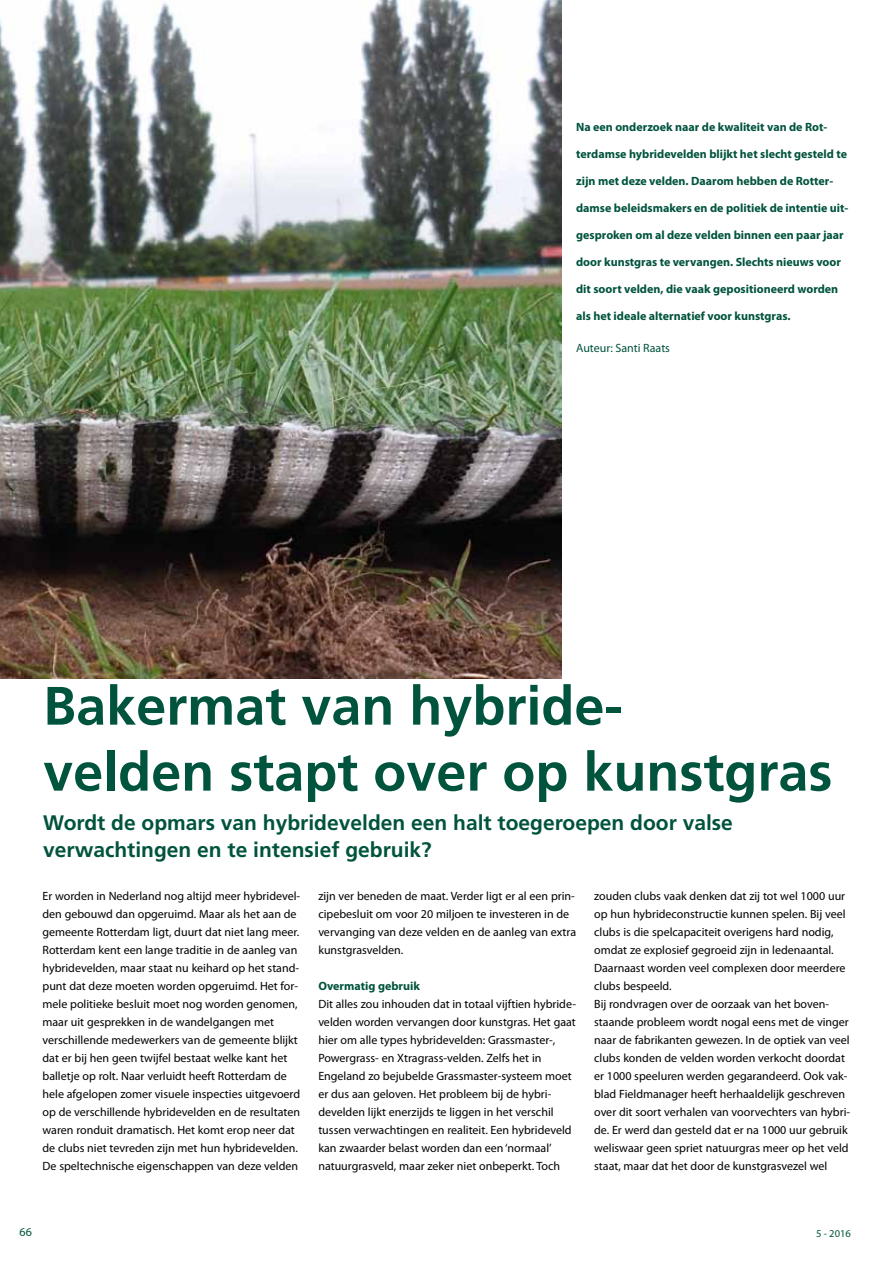
<style>
.page{position:relative;width:893px;height:1263px;background:#fff}
.page>*{position:absolute;margin:0;border:0;box-sizing:border-box;transform-origin:0 0}
.t1{font:700 54px/66px "Frutiger";color:#00533d}
.t2{font:700 21px/27px "Frutiger";color:#00533d}
.t3{font:12px/18px "Myriad Pro";color:#000}
.t4{font:700 12px "Myriad Pro";color:#00533d}
.t5{font:12px "Myriad Pro";color:#00533d}
.t6{font:10.5px "Myriad Pro";color:#00533d}
</style>
<div class="page">
<img style="left:0;top:0;width:561px;height:678px">
<p class="t4" style="left:576px;top:119px;width:253px">Na een onderzoek naar de kwaliteit van de Rot-</p>
<p class="t4" style="left:576px;top:146px;width:272px">terdamse hybridevelden blijkt het slecht gesteld te</p>
<p class="t4" style="left:576px;top:173px;width:259px">zijn met deze velden. Daarom hebben de Rotter-</p>
<p class="t4" style="left:576px;top:200px;width:274px">damse beleidsmakers en de politiek de intentie uit-</p>
<p class="t4" style="left:576px;top:227px;width:269px">gesproken om al deze velden binnen een paar jaar</p>
<p class="t4" style="left:576px;top:254px;width:266px">door kunstgras te vervangen. Slechts nieuws voor</p>
<p class="t4" style="left:576px;top:281px;width:264px">dit soort velden, die vaak gepositioneerd worden</p>
<p class="t4" style="left:576px;top:308px;width:216px">als het ideale alternatief voor kunstgras.</p>
<p class="t5" style="left:576px;top:340px;width:95px">Auteur: Santi Raats</p>
<h1 class="t1" style="left:43px;top:672px;width:791px">Bakermat van hybride-<br>velden stapt over op kunstgras</h1>
<h2 class="t2" style="left:43px;top:809px;width:691px">Wordt de opmars van hybridevelden een halt toegeroepen door valse verwachtingen en te intensief gebruik?</h2>
<p class="t3" style="left:43px;top:887px;width:259px">Er worden in Nederland nog altijd meer hybridevel&shy;den gebouwd dan opgeruimd. Maar als het aan de gemeente Rotterdam ligt, duurt dat niet lang meer.<br>Rotterdam kent een lange traditie in de aanleg van hybridevelden, maar staat nu keihard op het stand&shy;punt dat deze moeten worden opgeruimd. Het for&shy;mele politieke besluit moet nog worden genomen, maar uit gesprekken in de wandelgangen met verschillende medewerkers van de gemeente blijkt dat er bij hen geen twijfel bestaat welke kant het balletje op rolt. Naar verluidt heeft Rotterdam de hele afgelopen zomer visuele inspecties uitgevoerd op de verschillende hybridevelden en de resultaten waren ronduit dramatisch. Het komt erop neer dat de clubs niet tevreden zijn met hun hybridevelden.<br>De speltechnische eigenschappen van deze velden</p>
<p class="t3" style="left:318px;top:887px;width:259px">zijn ver beneden de maat. Verder ligt er al een prin&shy;cipebesluit om voor 20 miljoen te investeren in de vervanging van deze velden en de aanleg van extra kunstgrasvelden.</p>
<p class="t4" style="left:318px;top:978px;width:103px">Overmatig gebruik</p>
<p class="t3" style="left:318px;top:995px;width:259px">Dit alles zou inhouden dat in totaal vijftien hybride&shy;velden worden vervangen door kunstgras. Het gaat hier om alle types hybridevelden: Grassmaster-, Powergrass- en Xtragrass-velden. Zelfs het in Engeland zo bejubelde Grassmaster-systeem moet er dus aan geloven. Het probleem bij de hybri&shy;develden lijkt enerzijds te liggen in het verschil tussen verwachtingen en realiteit. Een hybrideveld kan zwaarder belast worden dan een ‘normaal’ natuurgrasveld, maar zeker niet onbeperkt. Toch</p>
<p class="t3" style="left:594px;top:887px;width:257px">zouden clubs vaak denken dat zij tot wel 1000 uur op hun hybrideconstructie kunnen spelen. Bij veel clubs is die spelcapaciteit overigens hard nodig, omdat ze explosief gegroeid zijn in ledenaantal.<br>Daarnaast worden veel complexen door meerdere clubs bespeeld.<br>Bij rondvragen over de oorzaak van het boven&shy;staande probleem wordt nogal eens met de vinger naar de fabrikanten gewezen. In de optiek van veel clubs konden de velden worden verkocht doordat er 1000 speeluren werden gegarandeerd. Ook vak&shy;blad Fieldmanager heeft herhaaldelijk geschreven over dit soort verhalen van voorvechters van hybri&shy;de. Er werd dan gesteld dat er na 1000 uur gebruik weliswaar geen spriet natuurgras meer op het veld staat, maar dat het door de kunstgrasvezel wel</p>
<p class="t5" style="left:20px;top:1224px;width:14px">66</p>
<p class="t6" style="left:816px;top:1227px;width:36px">5 - 2016</p>
</div>
